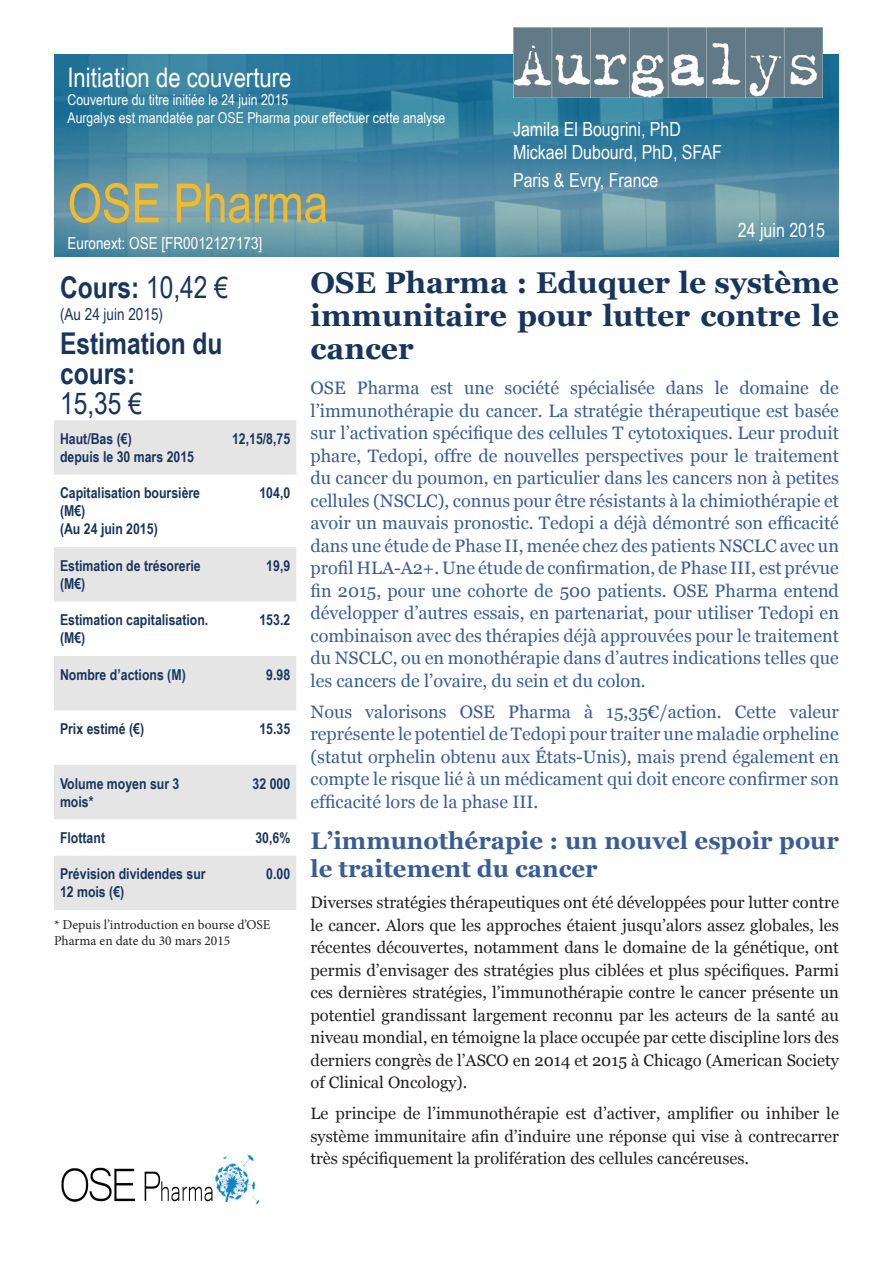
<style>
.page{position:relative;width:893px;height:1263px;background:#fff}
.page>*{position:absolute;margin:0;border:0;box-sizing:border-box;transform-origin:0 0}
.t1{font:54px "Arial Narrow";color:#f4bb28}
.Titre_Principal{font:700 30px/33px "Georgia";color:#18355d;text-align:justify}
.t2{font:700 30px/30px "Arial Narrow";color:#18355d}
.t3{font:30px "Arial Narrow";color:#18355d}
.t4{font:27px "Arial Narrow";color:#fff}
.Titre_1_sans{font:700 24px/28.5px "Georgia";color:#395d97}
.t5{font:19.5px/23.4px "Arial Narrow";color:#fff}
.Résumé{font:18px/22.5px "Georgia";color:#395d97;text-align:justify}
.t6{font:16.5px/22.5px "Georgia";color:#231f20;text-align:justify}
.t7{font:16.5px "Arial Narrow";color:#fff}
.t8{font:16.5px "Arial Narrow";color:#18355d}
.t9{font:700 15px/18px "Arial Narrow";color:#18355d}
.t10{font:15px/18px "Arial Narrow";color:#fff}
.t11{font:13.5px/16.2px "Minion Pro";color:#231f20}
.s1{font-weight:400}
</style>
<div class="page">
<img style="left:54px;top:54px;width:785px;height:202px">
<div style="left:54px;top:420px;width:242px;height:55px;background:#e5e5e5"></div>
<div style="left:54px;top:547px;width:242px;height:54px;background:#e5e5e5"></div>
<div style="left:54px;top:656px;width:242px;height:54px;background:#e5e5e5"></div>
<div style="left:54px;top:765px;width:242px;height:54px;background:#e5e5e5"></div>
<div style="left:54px;top:856px;width:242px;height:54px;background:#e5e5e5"></div>
<img style="left:513px;top:27px;width:310px;height:71px">
<img style="left:61px;top:1154px;width:199px;height:51px">
<h3 class="t4" style="left:68px;top:58px;width:225px">Initiation de couverture</h3>
<p class="t10" style="left:68px;top:90px;width:379px">Couverture du titre initiée le 24 juin 2015<br>Aurgalys est mandatée par OSE Pharma pour effectuer cette analyse</p>
<h1 class="t1" style="left:68px;top:164px;width:262px">OSE Pharma</h1>
<p class="t7" style="left:68px;top:231px;width:196px">Euronext: OSE [FR0012127173]</p>
<p class="t5" style="left:513px;top:116px;width:210px">Jamila El Bougrini, PhD<br>Mickael Dubourd, PhD, SFAF</p>
<p class="t5" style="left:513px;top:167px;width:147px">Paris &amp; Evry, France</p>
<p class="t5" style="left:738px;top:217px;width:89px">24 juin 2015</p>
<h2 class="t2" style="left:60px;top:271px;width:170px">Cours: <span class="s1">10,42 €</span></h2>
<p class="t8" style="left:60px;top:302px;width:105px">(Au 24 juin 2015)</p>
<h2 class="t2" style="left:60px;top:327px;width:164px">Estimation du cours:</h2>
<h2 class="t3" style="left:60px;top:382px;width:84px">15,35 €</h2>
<p class="t9" style="left:60px;top:429px;width:136px">Haut/Bas (€)<br>depuis le 30 mars 2015</p>
<p class="t9" style="left:232px;top:429px;width:60px">12,15/8,75</p>
<p class="t9" style="left:60px;top:483px;width:142px">Capitalisation boursière (M€)<br>(Au 24 juin 2015)</p>
<p class="t9" style="left:259px;top:483px;width:32px">104,0</p>
<p class="t9" style="left:60px;top:556px;width:142px">Estimation de trésorerie (M€)</p>
<p class="t9" style="left:266px;top:556px;width:25px">19,9</p>
<p class="t9" style="left:60px;top:610px;width:150px">Estimation capitalisation. (M€)</p>
<p class="t9" style="left:259px;top:610px;width:32px">153.2</p>
<p class="t9" style="left:60px;top:665px;width:127px">Nombre d’actions (M)</p>
<p class="t9" style="left:266px;top:665px;width:25px">9.98</p>
<p class="t9" style="left:60px;top:719px;width:86px">Prix estimé (€)</p>
<p class="t9" style="left:259px;top:719px;width:32px">15.35</p>
<p class="t9" style="left:60px;top:773px;width:121px">Volume moyen sur 3 mois*</p>
<p class="t9" style="left:253px;top:773px;width:39px">32 000</p>
<p class="t9" style="left:60px;top:828px;width:47px">Flottant</p>
<p class="t9" style="left:255px;top:828px;width:36px">30,6%</p>
<p class="t9" style="left:60px;top:864px;width:147px">Prévision dividendes sur<br>12 mois (€)</p>
<p class="t9" style="left:266px;top:864px;width:25px">0.00</p>
<p class="t11" style="left:54px;top:916px;width:218px">* Depuis l’introduction en bourse d’OSE<br>Pharma en date du 30 mars 2015</p>
<p class="Titre_Principal" style="left:310px;top:266px;width:530px">OSE Pharma : Eduquer le système immunitaire pour lutter contre le cancer</p>
<p class="Résumé" style="left:310px;top:377px;width:530px">OSE Pharma est une société spécialisée dans le domaine de l’immunothérapie du cancer. La stratégie thérapeutique est basée sur l’activation spécifique des cellules T cytotoxiques. Leur produit phare, Tedopi, offre de nouvelles perspectives pour le traitement du cancer du poumon, en particulier dans les cancers non à petites cellules (NSCLC), connus pour être résistants à la chimiothérapie et avoir un mauvais pronostic. Tedopi a déjà démontré son efficacité dans une étude de Phase II, menée chez des patients NSCLC avec un profil HLA-A2+. Une étude de confirmation, de Phase III, est prévue fin 2015, pour une cohorte de 500 patients. OSE Pharma entend développer d’autres essais, en partenariat, pour utiliser Tedopi en combinaison avec des thérapies déjà approuvées pour le traitement du NSCLC, ou en monothérapie dans d’autres indications telles que les cancers de l’ovaire, du sein et du colon.</p>
<p class="Résumé" style="left:310px;top:700px;width:530px">Nous valorisons OSE Pharma à 15,35€/action. Cette valeur représente le potentiel de Tedopi pour traiter une maladie orpheline (statut orphelin obtenu aux États-Unis), mais prend également en compte le risque lié à un médicament qui doit encore confirmer son efficacité lors de la phase III.</p>
<p class="Titre_1_sans" style="left:310px;top:826px;width:530px">L’immunothérapie : un nouvel espoir pour le traitement du cancer</p>
<p class="t6" style="left:310px;top:892px;width:530px">Diverses stratégies thérapeutiques ont été développées pour lutter contre le cancer. Alors que les approches étaient jusqu’alors assez globales, les récentes découvertes, notamment dans le domaine de la génétique, ont permis d’envisager des stratégies plus ciblées et plus spécifiques. Parmi ces dernières stratégies, l’immunothérapie contre le cancer présente un potentiel grandissant largement reconnu par les acteurs de la santé au niveau mondial, en témoigne la place occupée par cette discipline lors des derniers congrès de l’ASCO en 2014 et 2015 à Chicago (American Society of Clinical Oncology).</p>
<p class="t6" style="left:310px;top:1103px;width:530px">Le principe de l’immunothérapie est d’activer, amplifier ou inhiber le système immunitaire afin d’induire une réponse qui vise à contrecarrer très spécifiquement la prolifération des cellules cancéreuses.</p>
</div>
